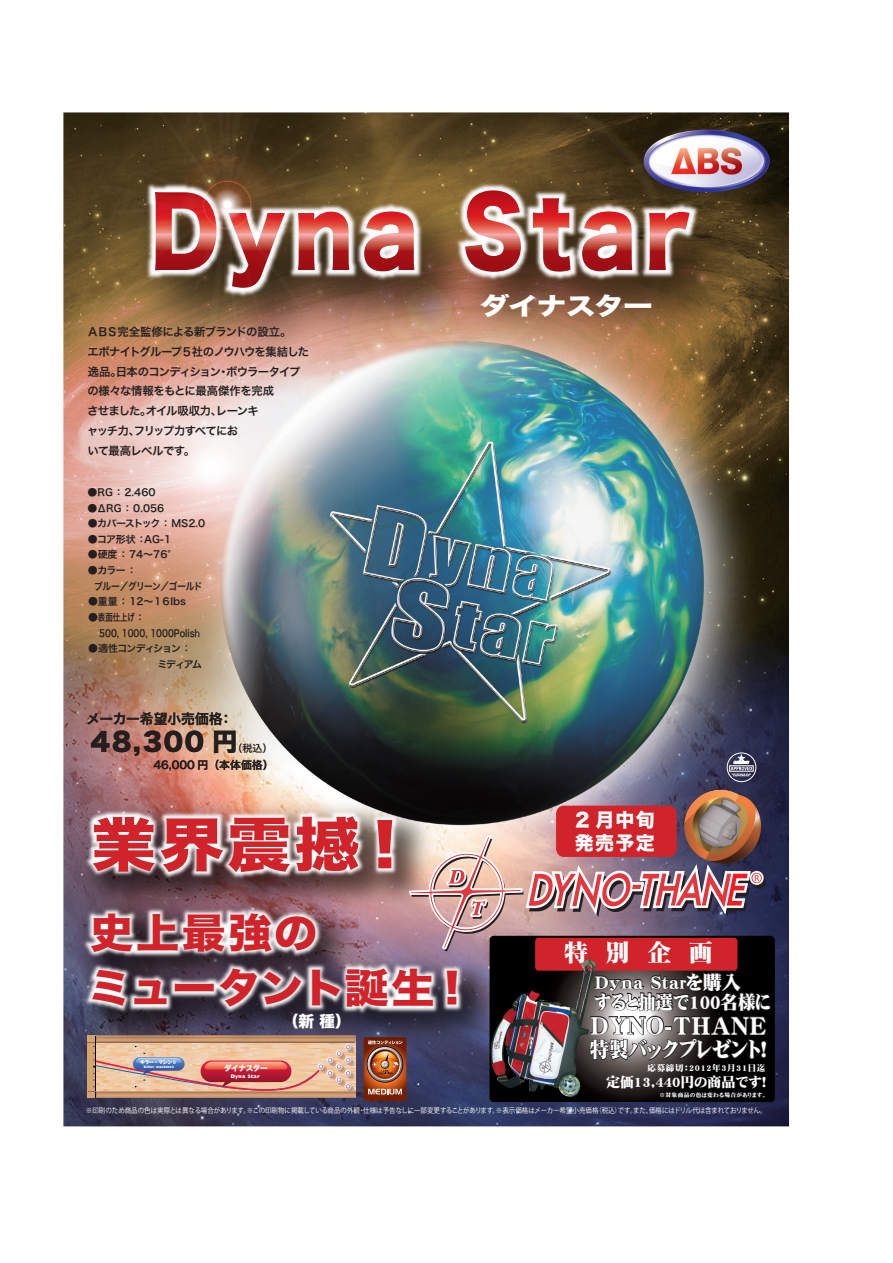
<style>
.page{position:relative;width:893px;height:1263px;background:#fff}
.page>*{position:absolute;margin:0;border:0;box-sizing:border-box;transform-origin:0 0}
.t1{font:58.05px "Hira Kaku Std W8";color:#d1232a;scale:1.11 1}
.t2{font:40.65px/55.3px "Hira Kaku Std W8";letter-spacing:.025em;color:#d1232a;scale:1.08 1}
.t3{font:26.85px "DF Mincho Std W12";color:#fff;scale:.91 1}
.t4{font:24.9px "Hira Kaku Std W8";color:#231f20}
.t5{font:24.45px "Hira Kaku Std W8";letter-spacing:-.04em;color:#fff;scale:1.22 1}
.t6{font:24px "DF Mincho Std W12";color:#fff}
.t7{font:21.3px "DF Mincho Std W12";letter-spacing:-.135em;color:#fff;scale:.91 1}
.t8{font:18.9px/20px "DF Mincho Std W12";color:#fff}
.t9{font:18.9px/22.8px "Hira Kaku Std N W8";letter-spacing:.075em;color:#fff}
.t10{font:15.6px "Hira Kaku Std W8";color:#fff}
.t11{font:13.95px "DF Mincho Std W12";color:#fff}
.t12{font:13.8px "Hira Kaku Pro W6";color:#231f20}
.t13{font:11.4px/20px "Hira Kaku Pro W6";letter-spacing:-.06em;color:#231f20}
.t14{font:10.8px "Hira Kaku Pro W6";color:#231f20}
.t15{font:10.05px "Hira Kaku Pro W6";color:#231f20}
.t16{font:9.9px/15.6px "Hira Kaku Pro W6";color:#231f20}
.t17{font:9.9px/15.6px "Hira Kaku Pro W6";letter-spacing:-.075em;color:#231f20}
.t18{font:9.9px/15.6px "Hira Kaku Pro W6";letter-spacing:-.105em;color:#231f20}
.t19{font:9.9px "Hira Kaku Pro W6";letter-spacing:-.085em;color:#231f20}
.t20{font:8.55px "DF Mincho Std W12";letter-spacing:.075em;color:#fff}
.t21{font:7.65px "Hira Kaku Std W8";letter-spacing:-.065em;color:#fff}
.t22{font:7.05px "Gothic BBB Pro Medium 83 pv RKSJ H";color:#fff;scale:.91 1}
.t23{font:5.7px "DF Mincho Std W12";letter-spacing:.03em;color:#fff}
.t24{font:800 5.4px "Giligan";color:#fff}
.t25{font:4.8px "Hira Kaku Std W8";letter-spacing:-.05em;color:#fff}
.t26{font:800 3.75px "Giligan";color:#fff}
.s1{font-family:"DF Mincho Std W12"}
</style>
<div class="page">
<img style="left:63px;top:112px;width:726px;height:1015px">
<img style="left:644px;top:130px;width:125px;height:62px">
<p class="t13" style="left:87px;top:321px;width:224px">ＡＢＳ完全監修による新ブランドの設立。<br>エボナイトグループ５社のノウハウを集結した逸品。日本のコンディション・ボウラータイプの様々な情報をもとに最高傑作を完成<br>させました。オイル吸収力、レーンキ<br>ャッチ力、フリップ力すべてにお<br>いて最高レベルです。</p>
<p class="t16" style="left:88px;top:484px;width:69px">●RG ： 2.460</p>
<p class="t16" style="left:88px;top:500px;width:78px">●ΔRG ： 0.056</p>
<p class="t19" style="left:88px;top:514px;width:119px">●カバーストック ： MS2.0</p>
<p class="t16" style="left:88px;top:531px;width:85px">●コア形状 ：AG-1</p>
<p class="t16" style="left:88px;top:546px;width:84px">●硬度 ： 74～76°</p>
<p class="t17" style="left:94px;top:562px;width:110px;text-indent:-6px">●カラー ：<br>ブルー／グリーン／ゴールド</p>
<p class="t16" style="left:88px;top:593px;width:99px">●重量 ： 12～１６lbs</p>
<p class="t16" style="left:99px;top:609px;width:102px;text-indent:-11px">●表面仕上げ ：<br>500, 1000, 1000Polish</p>
<p class="t18" style="left:157px;top:640px;width:46px;text-indent:-69px">●適性コンディション ：ミディアム</p>
<p class="t12" style="left:87px;top:706px;width:148px">メーカー希望小売価格：</p>
<p class="t14" style="left:153px;top:755px;width:122px">46,000 円（本体価格）</p>
<h3 class="t4" style="left:91px;top:728px;width:148px">48,300 円</h3>
<p class="t15" style="left:232px;top:739px;width:42px">（税込）</p>
<h3 class="t5" style="left:480px;top:292px;width:143px">ダイナスター</h3>
<h1 class="t1" style="left:91px;top:812px;width:295px">業界震撼！</h1>
<h3 class="t9" style="left:575px;top:809px;width:81px">2 月中旬発売予定</h3>
<h2 class="t2" style="left:88px;top:906px;width:359px">史上最強の<br>ミュータント誕生！</h2>
<p class="t25" style="left:140px;top:1059px;width:38px">キラー・マシン<span class="s1">Ⅱ</span></p>
<p class="t26" style="left:144px;top:1064px;width:32px">Killer machine2</p>
<p class="t21" style="left:224px;top:1064px;width:45px">ダイナスター</p>
<p class="t24" style="left:231px;top:1073px;width:30px">Dyna Star</p>
<h3 class="t10" style="left:283px;top:1012px;width:69px">（新 種）</h3>
<h3 class="t6" style="left:564px;top:939px;width:150px">特 別 企 画</h3>
<h3 class="t8" style="left:594px;top:971px;width:179px">Dyna Starを購入<br>すると抽選で100名様に</h3>
<h3 class="t3" style="left:590px;top:1010px;width:195px">DYNO-THANE</h3>
<h3 class="t7" style="left:590px;top:1038px;width:204px">特製バックプレゼント！</h3>
<p class="t11" style="left:606px;top:1075px;width:167px">定価13,440円の商品です！</p>
<p class="t20" style="left:648px;top:1063px;width:119px">応募締切：2012年3月31日迄</p>
<p class="t23" style="left:659px;top:1092px;width:111px">※対象商品の色は変わる場合があります。</p>
<p class="t22" style="left:86px;top:1106px;width:750px">※印刷のため商品の色は実際とは異なる場合があります。※この印刷物に掲載している商品の外観・仕様は予告なしに一部変更することがあります。※表示価格はメーカー希望小売価格（税込）です。また、価格にはドリル代は含まれておりません。</p>
</div>
